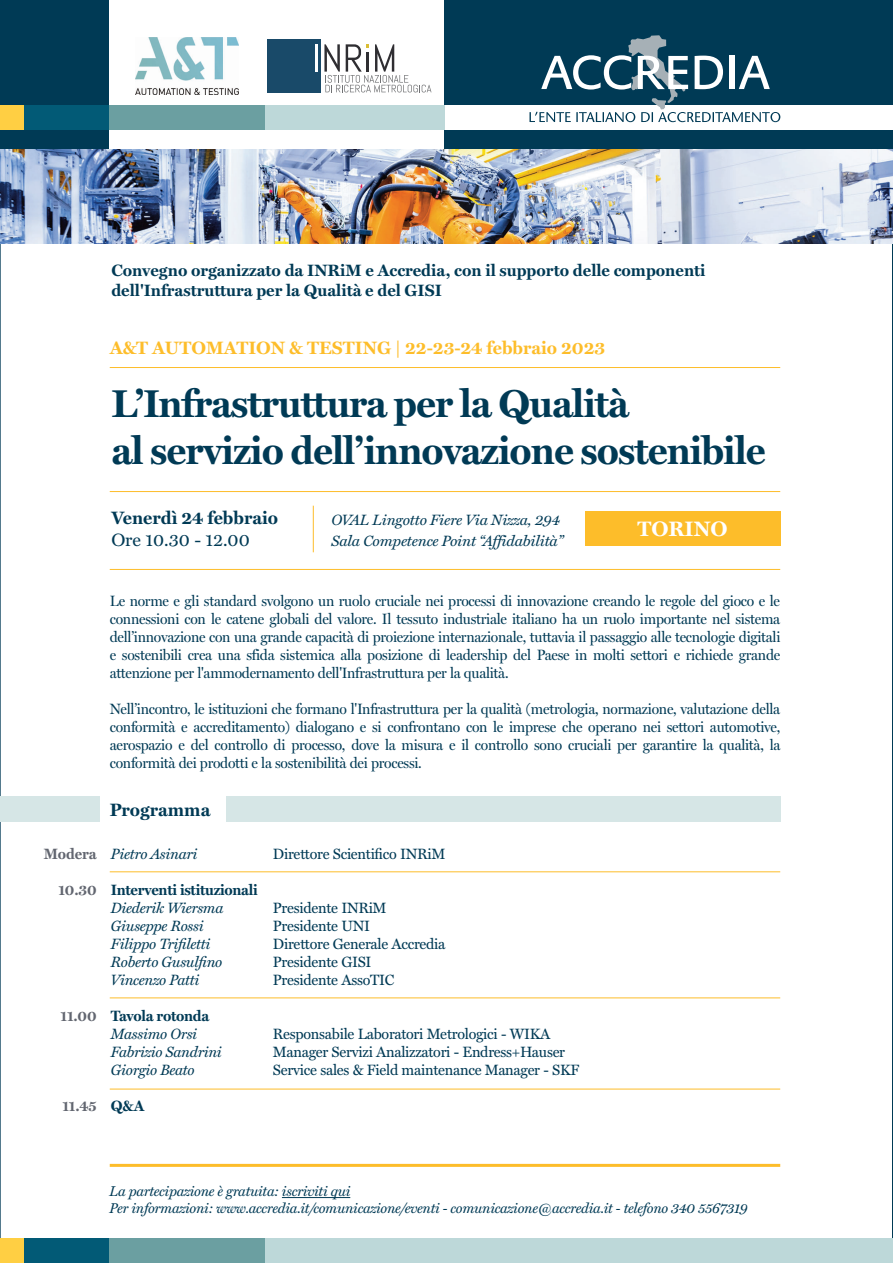
<style>
.page{position:relative;width:893px;height:1263px;background:#fff}
.page>*{position:absolute;margin:0;border:0;box-sizing:border-box;transform-origin:0 0}
.t1{font:700 39px/46.8px "Miller Text";letter-spacing:-.025em;color:#003a55}
.t2{font:700 21px "Miller Text";color:#fff}
.t3{font:18px "Miller Text Bold TT";color:#fdbd2a}
.t4{font:18px "Miller Text Bold TT";color:#003a55}
.t5{font:18px "Miller Text";color:#003a55}
.t6{font:16.5px/19.8px "Miller Text Bold TT";color:#003a55}
.t7{font:15px/18px "Miller Display";letter-spacing:-.02em;color:#003a55;text-align:justify;scale:.95 1}
.t8{font:15px "Miller Text";letter-spacing:-.02em;color:#003a55}
.t9{font:italic 15px "Miller Text";letter-spacing:-.02em;color:#003a55}
.t10{font:15px/21px "Miller Text Italic TT";letter-spacing:-.01em;color:#003a55}
.t11{font:700 15px "Miller Text";letter-spacing:-.02em;color:#003a55}
.t12{font:15px "Miller Text Bold TT";letter-spacing:-.005em;color:#626670}
.t13{font:italic 14.25px/17.1px "Miller Text";letter-spacing:-.02em;color:#003a55}
</style>
<div class="page">
<div style="left:585px;top:511px;width:195px;height:35px;background:#fdbd2a"></div>
<hr style="left:110px;top:491px;width:670px;height:1px;background:#fdbd2a">
<hr style="left:110px;top:569px;width:670px;height:1px;background:#fdbd2a">
<hr style="left:313px;top:506px;width:1px;height:46px;background:#fdbd2a">
<div style="left:226px;top:796px;width:554px;height:26px;background:#d6e6e6"></div>
<div style="left:0;top:796px;width:99px;height:26px;background:#d6e6e6"></div>
<img style="left:0;top:149px;width:892px;height:95px">
<div style="left:0;top:0;width:892px;height:149px;background:#003a55"></div>
<div style="left:0;top:1239px;width:24px;height:24px;background:#ffcf43"></div>
<div style="left:202px;top:1239px;width:287px;height:24px;background:#bdd8d9"></div>
<div style="left:445px;top:1239px;width:447px;height:24px;background:#bdd8d9"></div>
<div style="left:24px;top:1239px;width:88px;height:24px;background:#025a76"></div>
<div style="left:109px;top:1239px;width:156px;height:24px;background:#6b9fa1"></div>
<hr style="left:110px;top:367px;width:670px;height:1px;background:#fdbd2a">
<hr style="left:110px;top:1164px;width:670px;height:3px;background:#fdbd2a">
<hr style="left:110px;top:871px;width:670px;height:1px;background:#fdbd2a">
<hr style="left:110px;top:998px;width:670px;height:1px;background:#fdbd2a">
<hr style="left:110px;top:1089px;width:670px;height:1px;background:#fdbd2a">
<hr style="left:282px;top:1197px;width:68px;height:1px;background:#003a55">
<div style="left:109px;top:0;width:335px;height:149px;background:#fff"></div>
<img style="left:135px;top:38px;width:103px;height:56px">
<div style="left:267px;top:40px;width:54px;height:53px;background:#194a69"></div>
<hr style="left:316px;top:44px;width:2px;height:28px;background:#fff">
<svg style="left:324px;top:44px;width:107px;height:48px"></svg>
<div style="left:0;top:105px;width:24px;height:25px;background:#ffcf43"></div>
<div style="left:202px;top:105px;width:287px;height:25px;background:#bdd8d9"></div>
<div style="left:445px;top:105px;width:447px;height:25px;background:#fff"></div>
<div style="left:24px;top:105px;width:88px;height:25px;background:#025a76"></div>
<svg style="left:529px;top:35px;width:251px;height:87px"></svg>
<div style="left:109px;top:105px;width:156px;height:25px;background:#6b9fa1"></div>
<p class="t6" style="left:111px;top:262px;width:596px">Convegno organizzato da INRiM e Accredia, con il supporto delle componenti dell'Infrastruttura per la Qualità e del GISI</p>
<p class="t3" style="left:110px;top:340px;width:497px">A&amp;T AUTOMATION &amp; TESTING | 22-23-24 febbraio 2023</p>
<h1 class="t1" style="left:111px;top:380px;width:656px">L’Infrastruttura per la Qualità<br>al servizio dell’innovazione sostenibile</h1>
<p class="t4" style="left:111px;top:511px;width:168px">Venerdì 24 febbraio</p>
<p class="t5" style="left:111px;top:533px;width:140px">Ore 10.30 - 12.00</p>
<p class="t10" style="left:331px;top:510px;width:233px">OVAL Lingotto Fiere Via Nizza, 294<br>Sala Competence Point “Affidabilità”</p>
<h2 class="t2" style="left:637px;top:516px;width:92px">TORINO</h2>
<p class="t12" style="left:44px;top:847px;width:54px">Modera</p>
<p class="t12" style="left:58px;top:883px;width:40px">10.30</p>
<p class="t12" style="left:60px;top:1009px;width:38px">11.00</p>
<p class="t12" style="left:62px;top:1099px;width:36px">11.45</p>
<p class="t7" style="left:110px;top:593px;width:707px">Le norme e gli standard svolgono un ruolo cruciale nei processi di innovazione creando le regole del gioco e le connessioni con le catene globali del valore. Il tessuto industriale italiano ha un ruolo importante nel sistema dell’innovazione con una grande capacità di proiezione internazionale, tuttavia il passaggio alle tecnologie digitali e sostenibili crea una sfida sistemica alla posizione di leadership del Paese in molti settori e richiede grande attenzione per l'ammodernamento dell'Infrastruttura per la qualità.</p>
<p class="t7" style="left:110px;top:701px;width:707px">Nell’incontro, le istituzioni che formano l'Infrastruttura per la qualità (metrologia, normazione, valutazione della conformità e accreditamento) dialogano e si confrontano con le imprese che operano nei settori automotive, aerospazio e del controllo di processo, dove la misura e il controllo sono cruciali per garantire la qualità, la conformità dei prodotti e la sostenibilità dei processi.</p>
<p class="t4" style="left:110px;top:802px;width:102px">Programma</p>
<p class="t9" style="left:111px;top:847px;width:88px">Pietro Asinari</p>
<p class="t8" style="left:273px;top:847px;width:174px">Direttore Scientifico INRiM</p>
<p class="t11" style="left:111px;top:881px;width:148px">Interventi istituzionali</p>
<p class="t9" style="left:111px;top:901px;width:114px">Diederik Wiersma</p>
<p class="t8" style="left:273px;top:901px;width:115px">Presidente INRiM</p>
<p class="t9" style="left:111px;top:919px;width:94px">Giuseppe Rossi</p>
<p class="t8" style="left:273px;top:919px;width:99px">Presidente UNI</p>
<p class="t9" style="left:111px;top:937px;width:101px">Filippo Trifiletti</p>
<p class="t8" style="left:273px;top:937px;width:174px">Direttore Generale Accredia</p>
<p class="t9" style="left:111px;top:955px;width:113px">Roberto Gusulfino</p>
<p class="t8" style="left:273px;top:955px;width:100px">Presidente GISI</p>
<p class="t9" style="left:111px;top:973px;width:90px">Vincenzo Patti</p>
<p class="t8" style="left:273px;top:973px;width:123px">Presidente AssoTIC</p>
<p class="t11" style="left:111px;top:1007px;width:100px">Tavola rotonda</p>
<p class="t9" style="left:111px;top:1027px;width:88px">Massimo Orsi</p>
<p class="t8" style="left:273px;top:1027px;width:279px">Responsabile Laboratori Metrologici - WIKA</p>
<p class="t9" style="left:111px;top:1045px;width:112px">Fabrizio Sandrini</p>
<p class="t8" style="left:273px;top:1045px;width:294px">Manager Servizi Analizzatori - Endress+Hauser</p>
<p class="t9" style="left:111px;top:1063px;width:85px">Giorgio Beato</p>
<p class="t8" style="left:273px;top:1063px;width:308px">Service sales &amp; Field maintenance Manager - SKF</p>
<p class="t11" style="left:111px;top:1097px;width:35px">Q&amp;A</p>
<p class="t13" style="left:110px;top:1184px;width:639px">La partecipazione è gratuita: iscriviti qui<br>Per informazioni: www.accredia.it/comunicazione/eventi - comunicazione@accredia.it - telefono 340 5567319</p>
</div>
